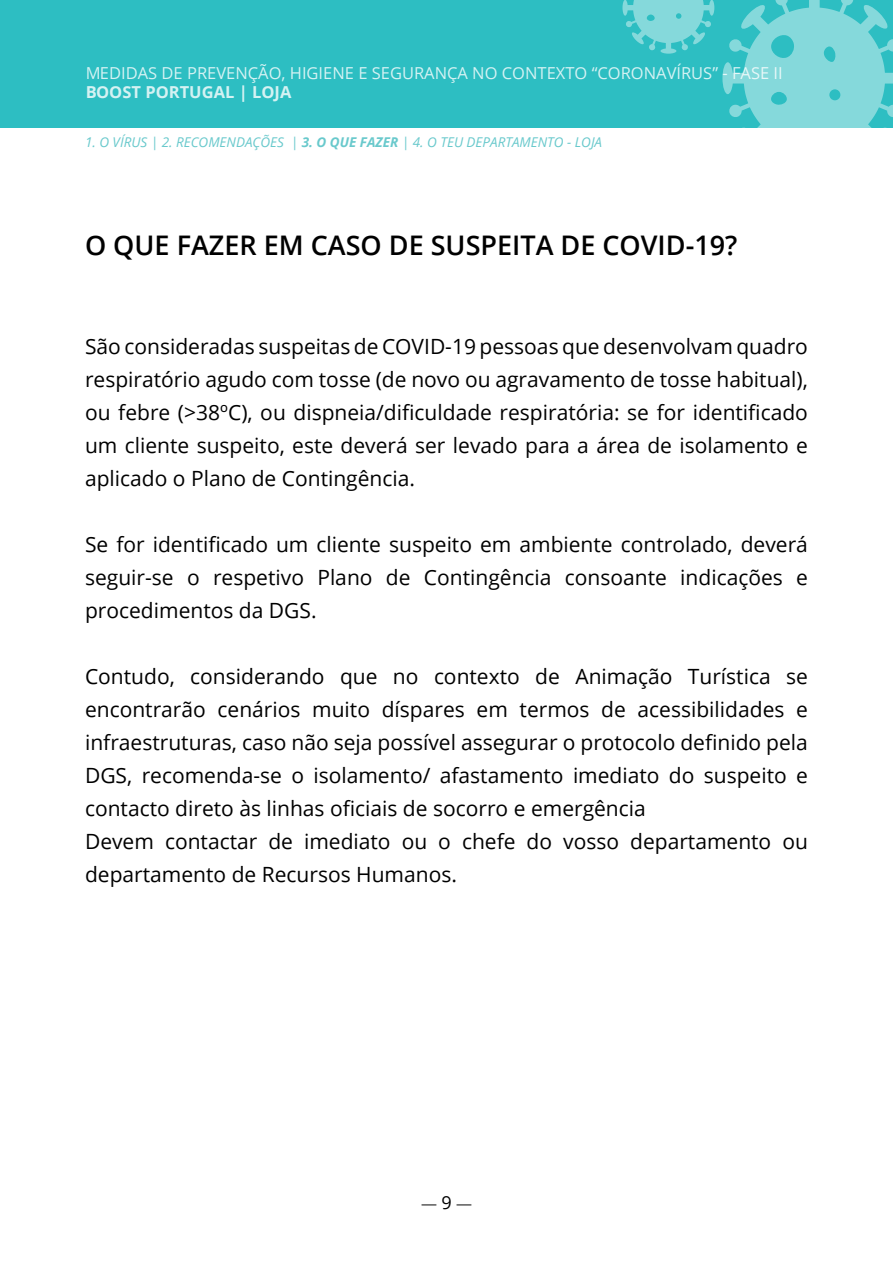
<style>
.page{position:relative;width:893px;height:1263px;background:#fff}
.page>*{position:absolute;margin:0;border:0;box-sizing:border-box;transform-origin:0 0}
.t1{font:600 27px "Open Sans";color:#000}
.t2{font:21px/33px "Open Sans";color:#000;text-align:justify}
.t3{font:18px "Minion Pro";color:#000}
.t4{font:16.5px "Open Sans";color:#fff}
.t5{font:700 16.5px "Open Sans";color:#fff}
.t6{font:italic 13.5px "Open Sans";color:#69c9cc}
.s1{font-weight:700}
.s2{font-family:"Open Sans"}
</style>
<div class="page">
<div style="left:0;top:0;width:893px;height:128px;background:#2dbec2"></div>
<svg style="left:722px;top:0;width:171px;height:128px"></svg>
<svg style="left:622px;top:0;width:92px;height:54px"></svg>
<p class="t4" style="left:85px;top:61px;width:699px">MEDIDAS DE PREVENÇÃO, HIGIENE E SEGURANÇA NO CONTEXTO “CORONAVÍRUS” - FASE II</p>
<p class="t5" style="left:85px;top:81px;width:208px">BOOST PORTUGAL | LOJA</p>
<p class="t6" style="left:85px;top:133px;width:519px">1. O VÍRUS | 2. RECOMENDAÇÕES | <span class="s1">3. O QUE FAZER</span> | 4. O TEU DEPARTAMENTO - LOJA</p>
<p class="t1" style="left:85px;top:226px;width:654px">O QUE FAZER EM CASO DE SUSPEITA DE COVID-19?</p>
<p class="t2" style="left:85px;top:329px;width:724px">São consideradas suspeitas de COVID-19 pessoas que desenvolvam quadro respiratório agudo com tosse (de novo ou agravamento de tosse habitual), ou febre (&gt;38ºC), ou dispneia/dificuldade respiratória: se for identificado um cliente suspeito, este deverá ser levado para a área de isolamento e aplicado o Plano de Contingência.</p>
<p class="t2" style="left:85px;top:527px;width:724px">Se for identificado um cliente suspeito em ambiente controlado, deverá seguir-se o respetivo Plano de Contingência consoante indicações e procedimentos da DGS.</p>
<p class="t2" style="left:85px;top:659px;width:724px;text-align:left">Contudo, considerando que no contexto de Animação Turística se encontrarão cenários muito díspares em termos de acessibilidades e infraestruturas, caso não seja possível assegurar o protocolo definido pela DGS, recomenda-se o isolamento/ afastamento imediato do suspeito e contacto direto às linhas oficiais de socorro e emergência<br>Devem contactar de imediato ou o chefe do vosso departamento ou departamento de Recursos Humanos.</p>
<p class="t3" style="left:421px;top:1191px;width:53px">— <span class="s2">9</span> —</p>
</div>
